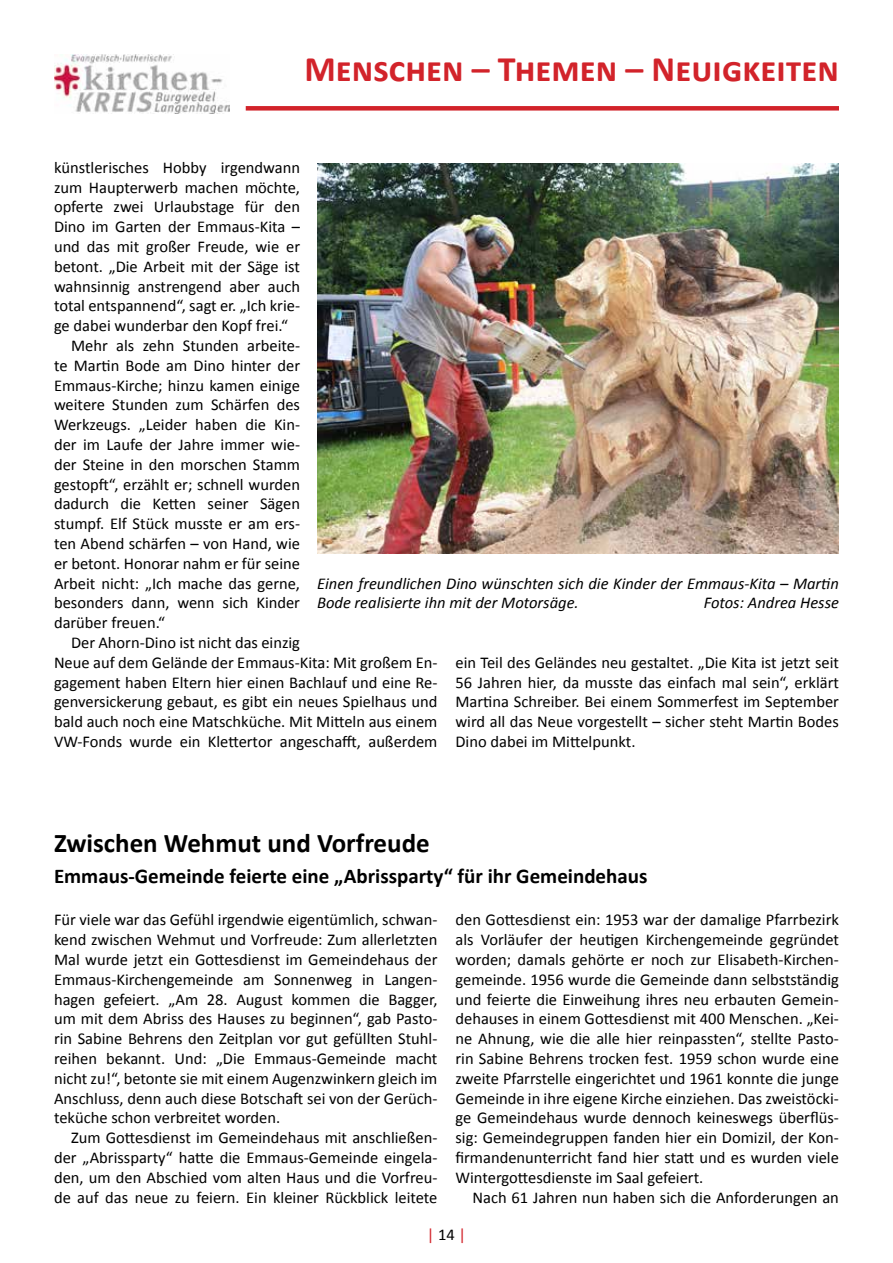
<style>
.page{position:relative;width:893px;height:1263px;background:#fff}
.page>*{position:absolute;margin:0;border:0;box-sizing:border-box;transform-origin:0 0}
.t1{font:700 36px "Calibri";color:#d2232a}
.t2{font:700 27px "Calibri";color:#000}
.t3{font:700 21px "Calibri";color:#000}
.t4{font:16.5px/19.8px "Calibri";color:#000;text-align:justify}
.t5{font:italic 16.5px/19.8px "Calibri";color:#000}
.t6{font:16.5px "Calibri";color:#d2232a}
.s1{color:#000}
</style>
<div class="page">
<img style="left:54px;top:54px;width:176px;height:59px">
<div style="left:246px;top:106px;width:593px;height:5px;background:#d2232a"></div>
<img style="left:317px;top:164px;width:522px;height:389px">
<h1 class="t1" style="left:304px;top:46px;width:536px">Menschen – Themen – Neuigkeiten</h1>
<p class="t4" style="left:54px;top:157px;width:248px">künstlerisches Hobby irgendwann</p>
<p class="t4" style="left:54px;top:177px;width:248px">zum Haupterwerb machen möchte,</p>
<p class="t4" style="left:54px;top:197px;width:248px">opferte zwei Urlaubstage für den</p>
<p class="t4" style="left:54px;top:217px;width:248px">Dino im Garten der Emmaus-Kita –</p>
<p class="t4" style="left:54px;top:237px;width:248px">und das mit großer Freude, wie er</p>
<p class="t4" style="left:54px;top:256px;width:248px">betont. „Die Arbeit mit der Säge ist</p>
<p class="t4" style="left:54px;top:276px;width:248px">wahnsinnig anstrengend aber auch</p>
<p class="t4" style="left:54px;top:296px;width:248px">total entspannend“, sagt er. „Ich krie-</p>
<p class="t4" style="left:54px;top:316px;width:235px">ge dabei wunderbar den Kopf frei.“</p>
<p class="t4" style="left:71px;top:336px;width:231px">Mehr als zehn Stunden arbeite-</p>
<p class="t4" style="left:54px;top:355px;width:248px">te Martin Bode am Dino hinter der</p>
<p class="t4" style="left:54px;top:375px;width:248px">Emmaus-Kirche; hinzu kamen einige</p>
<p class="t4" style="left:54px;top:395px;width:248px">weitere Stunden zum Schärfen des</p>
<p class="t4" style="left:54px;top:415px;width:248px">Werkzeugs. „Leider haben die Kin-</p>
<p class="t4" style="left:54px;top:435px;width:248px">der im Laufe der Jahre immer wie-</p>
<p class="t4" style="left:54px;top:454px;width:248px">der Steine in den morschen Stamm</p>
<p class="t4" style="left:54px;top:474px;width:248px">gestopft“, erzählt er; schnell wurden</p>
<p class="t4" style="left:54px;top:494px;width:248px">dadurch die Ketten seiner Sägen</p>
<p class="t4" style="left:54px;top:514px;width:248px">stumpf. Elf Stück musste er am ers-</p>
<p class="t4" style="left:54px;top:534px;width:248px">ten Abend schärfen – von Hand, wie</p>
<p class="t4" style="left:54px;top:553px;width:248px">er betont. Honorar nahm er für seine</p>
<p class="t4" style="left:54px;top:573px;width:248px">Arbeit nicht: „Ich mache das gerne,</p>
<p class="t4" style="left:54px;top:593px;width:248px">besonders dann, wenn sich Kinder</p>
<p class="t4" style="left:54px;top:613px;width:113px">darüber freuen.“</p>
<p class="t4" style="left:71px;top:633px;width:231px">Der Ahorn-Dino ist nicht das einzig</p>
<p class="t4" style="left:54px;top:652px;width:385px">Neue auf dem Gelände der Emmaus-Kita: Mit großem En-</p>
<p class="t4" style="left:54px;top:672px;width:385px">gagement haben Eltern hier einen Bachlauf und eine Re-</p>
<p class="t4" style="left:54px;top:692px;width:385px">genversickerung gebaut, es gibt ein neues Spielhaus und</p>
<p class="t4" style="left:54px;top:712px;width:385px">bald auch noch eine Matschküche. Mit Mitteln aus einem</p>
<p class="t4" style="left:54px;top:732px;width:385px">VW-Fonds wurde ein Klettertor angeschafft, außerdem</p>
<p class="t5" style="left:317px;top:573px;width:523px">Einen freundlichen Dino wünschten sich die Kinder der Emmaus-Kita – Martin<br>Bode realisierte ihn mit der Motorsäge.</p>
<p class="t5" style="left:704px;top:592px;width:137px">Fotos: Andrea Hesse</p>
<p class="t4" style="left:455px;top:652px;width:385px">ein Teil des Geländes neu gestaltet. „Die Kita ist jetzt seit 56 Jahren hier, da musste das einfach mal sein“, erklärt Martina Schreiber. Bei einem Sommerfest im September wird all das Neue vorgestellt – sicher steht Martin Bodes Dino dabei im Mittelpunkt.</p>
<h2 class="t2" style="left:54px;top:825px;width:377px">Zwischen Wehmut und Vorfreude</h2>
<p class="t3" style="left:54px;top:863px;width:595px">Emmaus-Gemeinde feierte eine „Abrissparty“ für ihr Gemeindehaus</p>
<p class="t4" style="left:54px;top:910px;width:385px">Für viele war das Gefühl irgendwie eigentümlich, schwan&shy;kend zwischen Wehmut und Vorfreude: Zum allerletzten Mal wurde jetzt ein Gottesdienst im Gemeindehaus der Emmaus-Kirchengemeinde am Sonnenweg in Langen&shy;hagen gefeiert. „Am 28. August kommen die Bagger, um mit dem Abriss des Hauses zu beginnen“, gab Pasto&shy;rin Sabine Behrens den Zeitplan vor gut gefüllten Stuhl&shy;reihen bekannt. Und: „Die Emmaus-Gemeinde macht nicht zu!“, betonte sie mit einem Augenzwinkern gleich im Anschluss, denn auch diese Botschaft sei von der Gerüch&shy;teküche schon verbreitet worden.</p>
<p class="t4" style="left:54px;top:1128px;width:385px;text-indent:17px">Zum Gottesdienst im Gemeindehaus mit anschließen&shy;der „Abrissparty“ hatte die Emmaus-Gemeinde eingela&shy;den, um den Abschied vom alten Haus und die Vorfreu&shy;de auf das neue zu feiern. Ein kleiner Rückblick leitete</p>
<p class="t4" style="left:455px;top:910px;width:385px">den Gottesdienst ein: 1953 war der damalige Pfarrbezirk als Vorläufer der heutigen Kirchengemeinde gegründet worden; damals gehörte er noch zur Elisabeth-Kirchen&shy;gemeinde. 1956 wurde die Gemeinde dann selbstständig und feierte die Einweihung ihres neu erbauten Gemein&shy;dehauses in einem Gottesdienst mit 400 Menschen. „Kei&shy;ne Ahnung, wie die alle hier reinpassten“, stellte Pasto&shy;rin Sabine Behrens trocken fest. 1959 schon wurde eine zweite Pfarrstelle eingerichtet und 1961 konnte die junge Gemeinde in ihre eigene Kirche einziehen. Das zweistöcki&shy;ge Gemeindehaus wurde dennoch keineswegs überflüs&shy;sig: Gemeindegruppen fanden hier ein Domizil, der Kon&shy;firmandenunterricht fand hier statt und es wurden viele Wintergottesdienste im Saal gefeiert.</p>
<p class="t4" style="left:472px;top:1187px;width:368px">Nach 61 Jahren nun haben sich die Anforderungen an</p>
<p class="t6" style="left:427px;top:1224px;width:41px">| <span class="s1">14</span> |</p>
</div>
